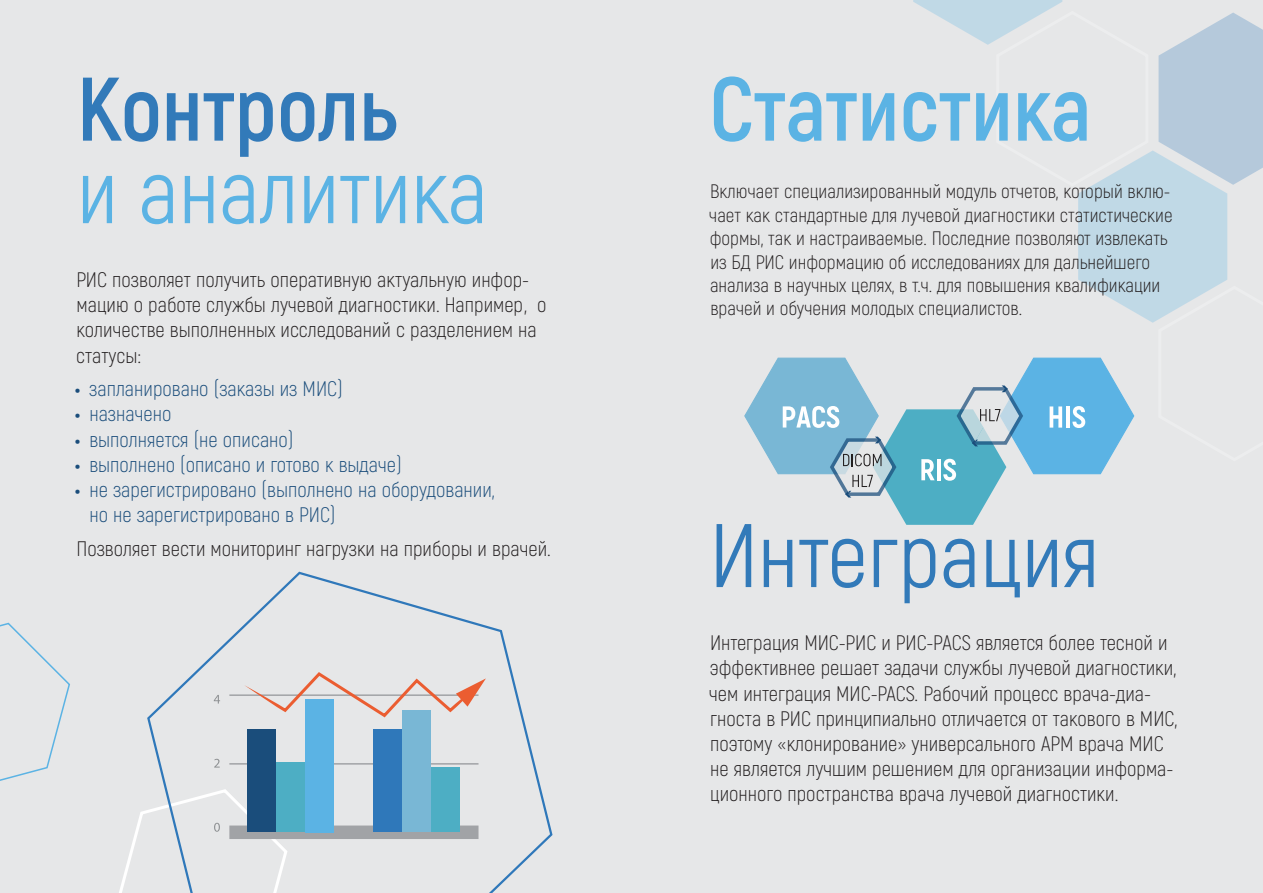
<style>
.page{position:relative;width:1263px;height:893px;background:#fff}
.page>*{position:absolute;margin:0;border:0;box-sizing:border-box;transform-origin:0 0}
.t1{font:90px/82.5px "Akrobat";color:#5bb3e4}
.t2{font:700 90px "Akrobat";color:#5bb3e4}
.t3{font:90px "Akrobat";color:#327ab9}
.t4{font:300 21px/25.2px "Akrobat";color:#231f20}
.t5{font:300 21px/25.2px "Akrobat";color:#1a4d7b}
.t6{font:300 19.5px/23.4px "Akrobat";color:#231f20}
.s1{font-weight:700;color:#327ab9}
.s2{font-weight:900}
</style>
<div class="page">
<div style="left:0;top:0;width:651px;height:893px;background:#e6e7e8"></div>
<svg style="left:0;top:622px;width:70px;height:159px"></svg>
<svg style="left:119px;top:810px;width:28px;height:83px"></svg>
<svg style="left:147px;top:572px;width:405px;height:321px"></svg>
<div style="left:612px;top:0;width:651px;height:893px;background:#e6e7e8"></div>
<svg style="left:744px;top:0;width:519px;height:525px"></svg>
<p class="t1" style="left:77px;top:68px;width:413px"><span class="s1">Контроль<br></span>и аналитика</p>
<p class="t4" style="left:76px;top:267px;width:472px">РИС позволяет получить оперативную актуальную инфор&shy;мацию о работе службы лучевой диагностики. Например , о количестве выполненных исследований с разделением на статусы:</p>
<p class="t5" style="left:75px;top:376px;width:269px"><span class="s2">•</span> запланировано (заказы из МИС)</p>
<p class="t5" style="left:75px;top:401px;width:98px"><span class="s2">•</span> назначено</p>
<p class="t5" style="left:75px;top:427px;width:220px"><span class="s2">•</span> выполняется (не описано)</p>
<p class="t5" style="left:75px;top:452px;width:328px"><span class="s2">•</span> выполнено (описано и готово к выдаче)</p>
<p class="t5" style="left:89px;top:477px;width:407px;text-indent:-14px"><span class="s2">•</span> не зарегистрировано (выполнено на оборудовании, но не зарегистрировано в РИС)</p>
<p class="t4" style="left:76px;top:536px;width:476px">Позволяет вести мониторинг нагрузки на приборы и врачей.</p>
<p class="t2" style="left:709px;top:53px;width:384px">Статистика</p>
<p class="t6" style="left:709px;top:180px;width:465px">Включает специализированный модуль отчетов, который вклю&shy;чает как стандартные для лучевой диагностики статистические формы, так и настраиваемые. Последние позволяют извлекать из БД РИС информацию об исследованиях для дальнейшего анализа в научных целях, в т.ч. для повышения квалификации врачей и обучения молодых специалистов.</p>
<p class="t3" style="left:710px;top:502px;width:391px">Интеграция</p>
<p class="t4" style="left:709px;top:630px;width:470px">Интеграция МИС-РИС и РИС-PACS является более тесной и эффективнее решает задачи службы лучевой диагностики, чем интеграция МИС-PACS. Рабочий процесс врача-диа&shy;гноста в РИС принципиально отличается от такового в МИС, поэтому «клонирование» универсального АРМ врача МИС не является лучшим решением для организации информа&shy;ционного пространства врача лучевой диагностики.</p>
</div>
